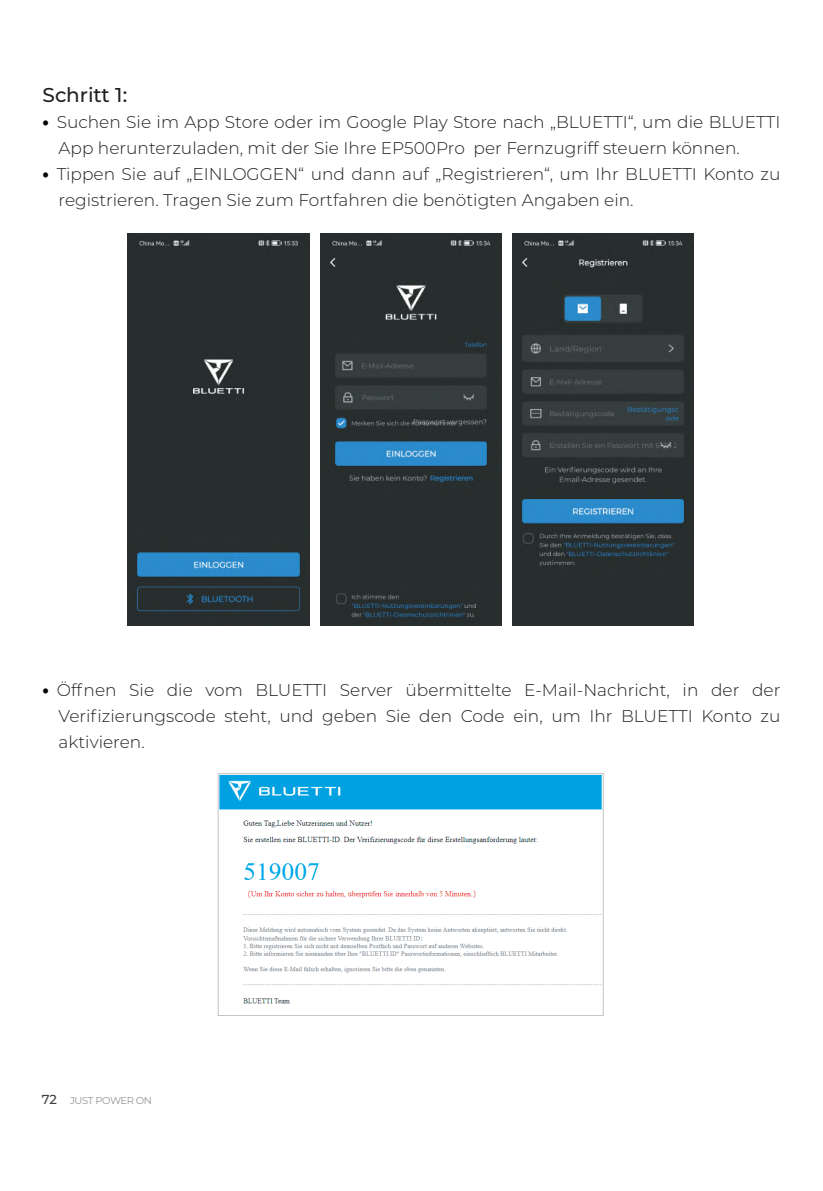
<style>
.page{position:relative;width:823px;height:1191px;background:#fff}
.page>*{position:absolute;margin:0;border:0;box-sizing:border-box;transform-origin:0 0}
.t1{font:500 20px "Montserrat";letter-spacing:-.005em;color:#231f20}
.t2{font:300 17px/26px "Montserrat";color:#231f20}
.t3{font:10px "Montserrat";letter-spacing:-.04em;color:#939598}
.s1{font-family:"Source Han Sans CN";font-weight:700;color:#030303}
.s2{font-weight:500;font-size:13px;color:#3e3e3f}
</style>
<div class="page">
<img style="left:217px;top:773px;width:387px;height:237px">
<div style="left:218px;top:773px;width:385px;height:242px;border:1px solid #c2c3c5"></div>
<img style="left:512px;top:233px;width:181px;height:393px">
<img style="left:128px;top:233px;width:181px;height:393px">
<img style="left:320px;top:233px;width:181px;height:393px">
<p class="t1" style="left:43px;top:81px;width:86px">Schritt 1:</p>
<p class="t2" style="left:59px;top:108px;width:723px;text-indent:-16px"><span class="s1">•</span> Suchen Sie im App Store oder im Google Play Store nach „BLUETTI“, um die BLUETTI<br>App herunterzuladen, mit der Sie Ihre EP500Pro per Fernzugriff steuern können.</p>
<p class="t2" style="left:59px;top:160px;width:723px;text-indent:-16px"><span class="s1">•</span> Tippen Sie auf „EINLOGGEN“ und dann auf „Registrieren“, um Ihr BLUETTI Konto zu registrieren. Tragen Sie zum Fortfahren die benötigten Angaben ein.</p>
<p class="t2" style="left:59px;top:676px;width:723px;text-align:justify;text-indent:-16px"><span class="s1">•</span> Öffnen Sie die vom BLUETTI Server übermittelte E-Mail-Nachricht, in der der Verifizierungscode steht, und geben Sie den Code ein, um Ihr BLUETTI Konto zu aktivieren.</p>
<p class="t3" style="left:42px;top:1094px;width:112px"><span class="s2">72</span> JUST POWER ON</p>
</div>
